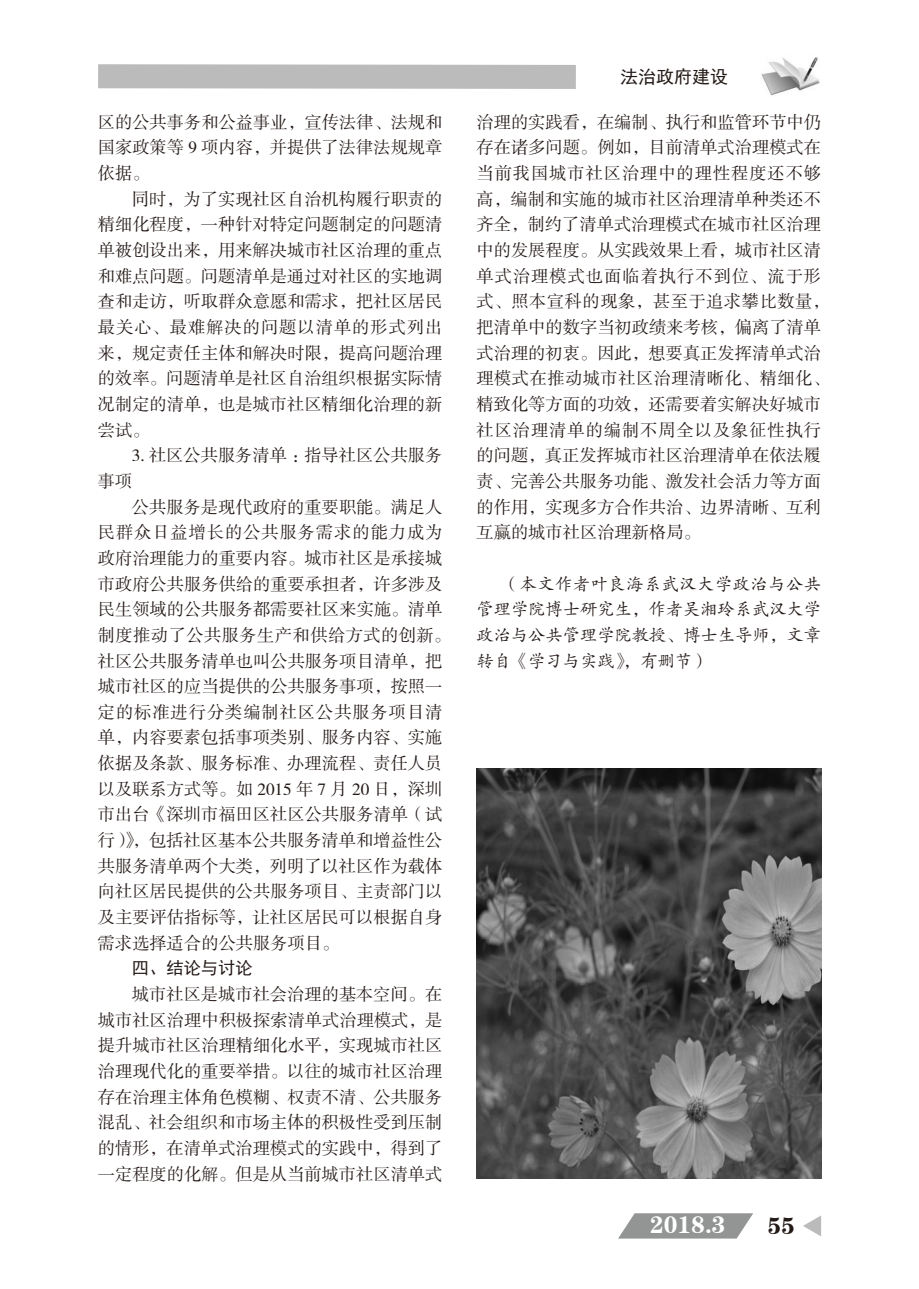
<style>
.page{position:relative;width:919px;height:1289px;background:#fff}
.page>*{position:absolute;margin:0;border:0;box-sizing:border-box;transform-origin:0 0}
.t1{font:24px "FZCSJW GB1 0";color:#fff}
.t2{font:24px "FZCSJW GB1 0";color:#231916}
.t3{font:18px "Sim Hei";color:#231916}
.t4{font:17.25px/25.7px "FZSSJW GB1 0";color:#231916;text-align:justify}
.t5{font:17.25px/25.7px "FZKTJW GB1 0";color:#231916;text-align:justify}
.t6{font:17.25px "Sim Hei";color:#231916}
</style>
<div class="page">
<svg style="left:803px;top:1215px;width:18px;height:21px"></svg>
<svg style="left:618px;top:1213px;width:135px;height:25px;background:#a1a2a2"></svg>
<svg style="left:98px;top:64px;width:478px;height:25px;background:#bdbdbe"></svg>
<img style="left:761px;top:57px;width:59px;height:39px">
<img style="left:476px;top:769px;width:345px;height:409px">
<p class="t4" style="left:98px;top:110px;width:346px">区的公共事务和公益事业，宣传法律、法规和国家政策等 9 项内容，并提供了法律法规规章依据。</p>
<p class="t4" style="left:98px;top:187px;width:346px;text-indent:34px">同时，为了实现社区自治机构履行职责的精细化程度，一种针对特定问题制定的问题清单被创设出来，用来解决城市社区治理的重点和难点问题。问题清单是通过对社区的实地调查和走访，听取群众意愿和需求，把社区居民最关心、最难解决的问题以清单的形式列出来，规定责任主体和解决时限，提高问题治理的效率。问题清单是社区自治组织根据实际情况制定的清单，也是城市社区精细化治理的新尝试。</p>
<p class="t4" style="left:98px;top:443px;width:346px;text-indent:34px">3. 社区公共服务清单：指导社区公共服务事项</p>
<p class="t4" style="left:98px;top:494px;width:355px;text-align:left;text-indent:34px">公共服务是现代政府的重要职能。满足人民群众日益增长的公共服务需求的能力成为政府治理能力的重要内容。城市社区是承接城市政府公共服务供给的重要承担者，许多涉及民生领域的公共服务都需要社区来实施。清单制度推动了公共服务生产和供给方式的创新。社区公共服务清单也叫公共服务项目清单，把城市社区的应当提供的公共服务事项，按照一定的标准进行分类编制社区公共服务项目清单，内容要素包括事项类别、服务内容、实施依据及条款、服务标准、办理流程、责任人员以及联系方式等。如 2015 年 7 月 20 日，深圳市出台《深圳市福田区社区公共服务清单（试行）》，包括社区基本公共服务清单和增益性公共服务清单两个大类，列明了以社区作为载体向社区居民提供的公共服务项目、主责部门以及主要评估指标等，让社区居民可以根据自身需求选择适合的公共服务项目。</p>
<p class="t6" style="left:132px;top:959px;width:122px">四、结论与讨论</p>
<p class="t4" style="left:98px;top:982px;width:346px;text-indent:34px">城市社区是城市社会治理的基本空间。在城市社区治理中积极探索清单式治理模式，是提升城市社区治理精细化水平，实现城市社区治理现代化的重要举措。以往的城市社区治理存在治理主体角色模糊、权责不清、公共服务混乱、社会组织和市场主体的积极性受到压制的情形，在清单式治理模式的实践中，得到了一定程度的化解。但是从当前城市社区清单式</p>
<p class="t3" style="left:620px;top:67px;width:109px">法治政府建设</p>
<p class="t4" style="left:476px;top:110px;width:355px;text-align:left">治理的实践看，在编制、执行和监管环节中仍存在诸多问题。例如，目前清单式治理模式在当前我国城市社区治理中的理性程度还不够高，编制和实施的城市社区治理清单种类还不齐全，制约了清单式治理模式在城市社区治理中的发展程度。从实践效果上看，城市社区清单式治理模式也面临着执行不到位、流于形式、照本宣科的现象，甚至于追求攀比数量，把清单中的数字当初政绩来考核，偏离了清单式治理的初衷。因此，想要真正发挥清单式治理模式在推动城市社区治理清晰化、精细化、精致化等方面的功效，还需要着实解决好城市社区治理清单的编制不周全以及象征性执行的问题，真正发挥城市社区治理清单在依法履责、完善公共服务功能、激发社会活力等方面的作用，实现多方合作共治、边界清晰、互利互赢的城市社区治理新格局。</p>
<p class="t5" style="left:476px;top:571px;width:346px;text-indent:25px">（本文作者叶良海系武汉大学政治与公共管理学院博士研究生，作者吴湘玲系武汉大学政治与公共管理学院教授、博士生导师，文章转自《学习与实践》，有删节）</p>
<h1 class="t1" style="left:650px;top:1211px;width:77px">2018.3</h1>
<h1 class="t2" style="left:767px;top:1211px;width:29px">55</h1>
</div>
